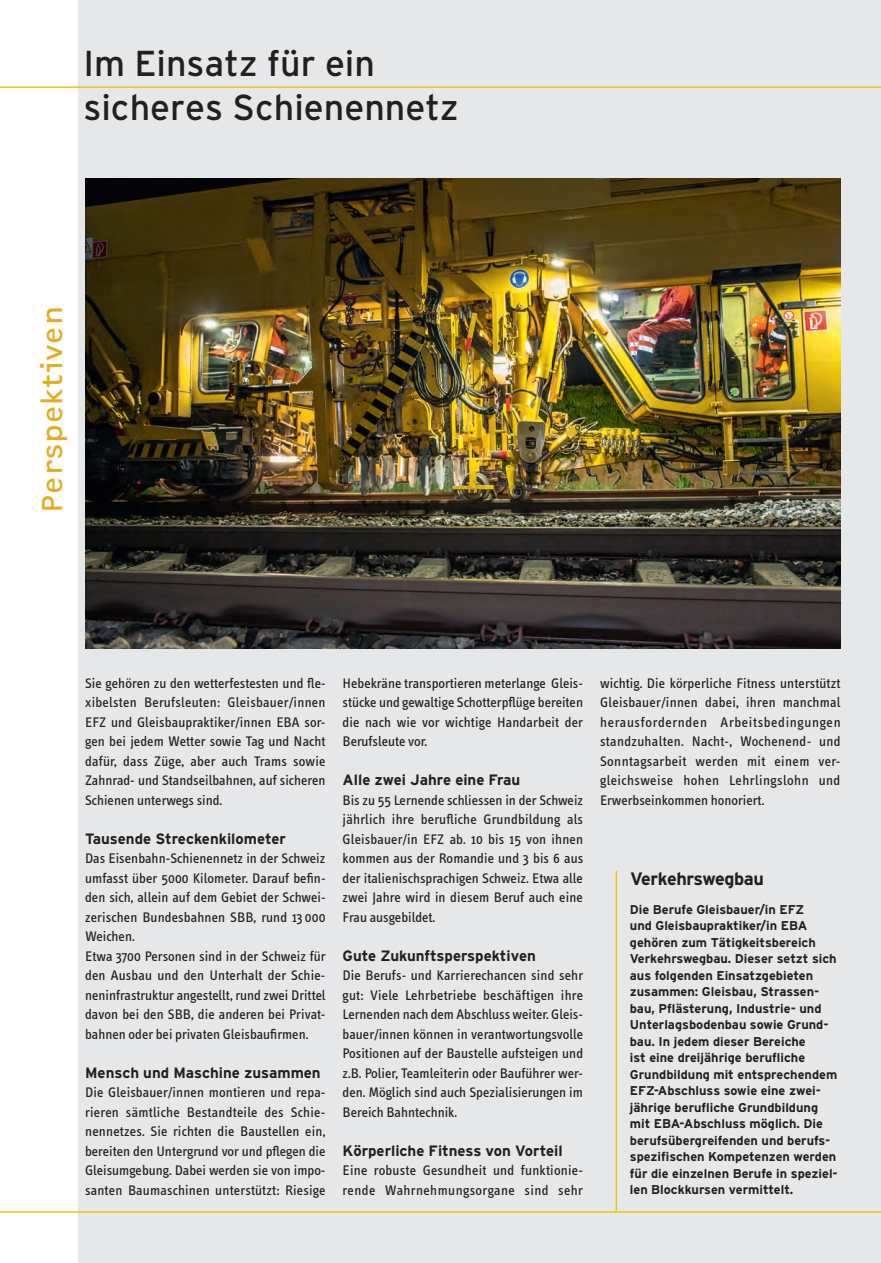
<style>
.page{position:relative;width:881px;height:1263px;background:#fff}
.page>*{position:absolute;margin:0;border:0;box-sizing:border-box;transform-origin:0 0}
.t1{font:36px/43.2px "Interstate";color:#231f20}
.t2{font:30px "OCRF";color:#e4ac22}
.t3{font:700 18px "Interstate";letter-spacing:-.02em;color:#231f20}
.t4{font:700 15px "Interstate";color:#231f20}
.t5{font:14.25px/19.5px "Info Text";letter-spacing:.005em;color:#231f20;text-align:justify}
.t6{font:700 12.75px/16.5px "Interstate";color:#231f20}
</style>
<div class="page">
<div style="left:78px;top:0;width:802px;height:1263px;background:#e6e7e9"></div>
<hr style="left:0;top:86px;width:880px;height:2px;background:#efc604">
<hr style="left:0;top:1211px;width:880px;height:2px;background:#efc604">
<img style="left:85px;top:179px;width:755px;height:470px">
<hr style="left:615px;top:871px;width:2px;height:341px;background:#efc604">
<h1 class="t1" style="left:83px;top:42px;width:377px">Im Einsatz für ein sicheres Schienennetz</h1>
<h2 class="t2" style="left:34px;top:513px;width:208px;rotate:-90deg">Perspektiven</h2>
<p class="t5" style="left:85px;top:673px;width:242px">Sie gehören zu den wetterfestesten und fle&shy;xibelsten Berufsleuten: Gleisbauer/innen EFZ und Gleisbaupraktiker/innen EBA sor&shy;gen bei jedem Wetter sowie Tag und Nacht dafür, dass Züge, aber auch Trams sowie Zahnrad- und Standseilbahnen, auf sicheren Schienen unterwegs sind.</p>
<p class="t4" style="left:85px;top:830px;width:202px">Tausende Streckenkilometer</p>
<p class="t5" style="left:85px;top:849px;width:242px;text-align:left">Das Eisenbahn-Schienennetz in der Schweiz umfasst über 5000 Kilometer. Darauf befin&shy;den sich, allein auf dem Gebiet der Schwei&shy;zerischen Bundesbahnen SBB, rund 13 000<br>Weichen.<br>Etwa 3700 Personen sind in der Schweiz für den Ausbau und den Unterhalt der Schie&shy;neninfrastruktur angestellt, rund zwei Drittel davon bei den SBB, die anderen bei Privat&shy;bahnen oder bei privaten Gleisbaufirmen.</p>
<p class="t4" style="left:85px;top:1064px;width:237px">Mensch und Maschine zusammen</p>
<p class="t5" style="left:85px;top:1083px;width:242px">Die Gleisbauer/innen montieren und repa&shy;rieren sämtliche Bestandteile des Schie&shy;nennetzes. Sie richten die Baustellen ein, bereiten den Untergrund vor und pflegen die Gleisumgebung. Dabei werden sie von impo&shy;santen Baumaschinen unterstützt: Riesige</p>
<p class="t5" style="left:342px;top:673px;width:242px">Hebekräne transportieren meterlange Gleis&shy;stücke und gewaltige Schotterpflüge bereiten die nach wie vor wichtige Handarbeit der Berufsleute vor.</p>
<p class="t4" style="left:342px;top:772px;width:179px">Alle zwei Jahre eine Frau</p>
<p class="t5" style="left:342px;top:790px;width:242px">Bis zu 55 Lernende schliessen in der Schweiz jährlich ihre berufliche Grundbildung als Gleisbauer/in EFZ ab. 10 bis 15 von ihnen kommen aus der Romandie und 3 bis 6 aus der italienischsprachigen Schweiz. Etwa alle zwei Jahre wird in diesem Beruf auch eine Frau ausgebildet.</p>
<p class="t4" style="left:342px;top:947px;width:195px">Gute Zukunftsperspektiven</p>
<p class="t5" style="left:342px;top:966px;width:242px">Die Berufs- und Karrierechancen sind sehr gut: Viele Lehrbetriebe beschäftigen ihre Lernenden nach dem Abschluss weiter. Gleis&shy;bauer/innen können in verantwortungsvolle Positionen auf der Baustelle aufsteigen und z.B. Polier, Teamleiterin oder Bauführer wer&shy;den. Möglich sind auch Spezialisierungen im Bereich Bahntechnik.</p>
<p class="t4" style="left:342px;top:1142px;width:221px">Körperliche Fitness von Vorteil</p>
<p class="t5" style="left:342px;top:1161px;width:242px">Eine robuste Gesundheit und funktionie&shy;rende Wahrnehmungsorgane sind sehr</p>
<p class="t5" style="left:600px;top:673px;width:242px">wichtig. Die körperliche Fitness unterstützt Gleisbauer/innen dabei, ihren manchmal herausfordernden Arbeitsbedingungen standzuhalten. Nacht-, Wochenend- und Sonntagsarbeit werden mit einem ver&shy;gleichsweise hohen Lehrlingslohn und Erwerbseinkommen honoriert.</p>
<p class="t3" style="left:630px;top:869px;width:135px">Verkehrswegbau</p>
<p class="t6" style="left:629px;top:901px;width:209px">Die Berufe Gleisbauer/in EFZ<br>und Gleisbaupraktiker/in EBA gehören zum Tätigkeitsbereich<br>Verkehrswegbau. Dieser setzt sich aus folgenden Einsatzgebieten zusammen: Gleisbau, Strassen&shy;bau, Pflästerung, Industrie- und<br>Unterlagsbodenbau sowie Grund&shy;bau. In jedem dieser Bereiche<br>ist eine dreijährige berufliche<br>Grundbildung mit entsprechendem<br>EFZ-Abschluss sowie eine zwei&shy;jährige berufliche Grundbildung mit EBA-Abschluss möglich. Die berufsübergreifenden und berufs&shy;spezifischen Kompetenzen werden für die einzelnen Berufe in speziel&shy;len Blockkursen vermittelt.</p>
</div>
